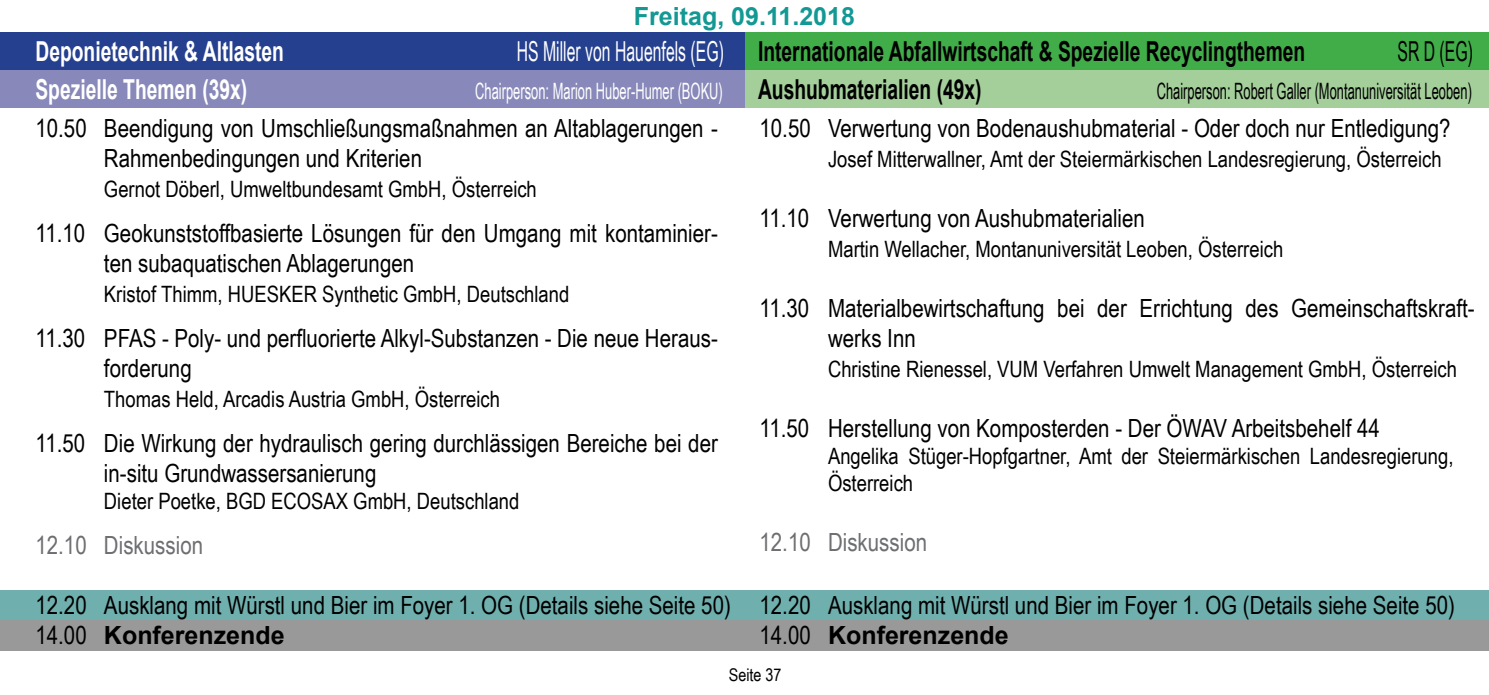
<style>
.page{position:relative;width:1489px;height:695px;background:#fff}
.page>*{position:absolute;margin:0;border:0;box-sizing:border-box;transform-origin:0 0}
.t1{font:700 27.5px "Arial";color:#000;scale:.7 1}
.t2{font:700 27.5px "Arial";color:#fff;scale:.7 1}
.t3{font:27.5px "Arial Narrow";color:#fff;scale:.7 1}
.t4{font:27.5px "Arial Narrow";color:#000;scale:.7 1}
.t5{font:25px/30px "Arial Narrow";color:#000}
.t6{font:25px "Arial Narrow";color:#6d6e71}
.t7{font:700 25px "Arial";color:#000}
.t8{font:700 25px "Arial";color:#139893}
.t9{font:22.5px/27px "Arial Narrow";color:#000}
.t10{font:22.5px "Arial Narrow";color:#000;scale:.7 1}
.t11{font:22.5px "Arial Narrow";color:#fff;scale:.7 1}
.t12{font:17.5px "Arial Narrow";color:#000}
</style>
<div class="page">
<div style="left:0;top:590px;width:1488px;height:30px;background:#6fafad"></div>
<div style="left:715px;top:70px;width:773px;height:37px;background:#a4ce9a"></div>
<div style="left:715px;top:32px;width:773px;height:38px;background:#41ad49"></div>
<div style="left:0;top:70px;width:744px;height:37px;background:#8889ba"></div>
<div style="left:0;top:32px;width:744px;height:38px;background:#25408f"></div>
<div style="left:0;top:620px;width:1488px;height:30px;background:#999"></div>
<p class="t8" style="left:634px;top:-1px;width:222px">Freitag, 09.11.2018</p>
<p class="t2" style="left:35px;top:32px;width:357px">Deponietechnik &amp; Altlasten</p>
<p class="t3" style="left:517px;top:31px;width:297px">HS Miller von Hauenfels (EG)</p>
<p class="t1" style="left:758px;top:32px;width:783px">Internationale Abfallwirtschaft &amp; Spezielle Recyclingthemen</p>
<p class="t4" style="left:1397px;top:31px;width:109px">SR D (EG)</p>
<p class="t2" style="left:35px;top:70px;width:304px">Spezielle Themen (39x)</p>
<p class="t11" style="left:475px;top:74px;width:355px">Chairperson: Marion Huber-Humer (BOKU)</p>
<p class="t1" style="left:758px;top:70px;width:321px">Aushubmaterialien (49x)</p>
<p class="t10" style="left:1156px;top:74px;width:452px">Chairperson: Robert Galler (Montanuniversität Leoben)</p>
<p class="t5" style="left:35px;top:112px;width:53px">10.50</p>
<p class="t5" style="left:35px;top:217px;width:51px">11.10</p>
<p class="t5" style="left:35px;top:322px;width:51px">11.30</p>
<p class="t5" style="left:35px;top:427px;width:51px">11.50</p>
<p class="t6" style="left:35px;top:527px;width:53px">12.10</p>
<p class="t5" style="left:104px;top:112px;width:615px">Beendigung von Umschließungsmaßnahmen an Altablagerungen -<br>Rahmenbedingungen und Kriterien</p>
<p class="t9" style="left:104px;top:175px;width:434px">Gernot Döberl, Umweltbundesamt GmbH, Österreich</p>
<p class="t5" style="left:104px;top:217px;width:615px">Geokunststoffbasierte Lösungen für den Umgang mit kontaminier&shy;ten subaquatischen Ablagerungen</p>
<p class="t9" style="left:104px;top:280px;width:467px">Kristof Thimm, HUESKER Synthetic GmbH, Deutschland</p>
<p class="t5" style="left:104px;top:322px;width:615px">PFAS - Poly- und perfluorierte Alkyl-Substanzen - Die neue Heraus&shy;forderung</p>
<p class="t9" style="left:104px;top:385px;width:397px">Thomas Held, Arcadis Austria GmbH, Österreich</p>
<p class="t5" style="left:104px;top:427px;width:615px">Die Wirkung der hydraulisch gering durchlässigen Bereiche bei der in-situ Grundwassersanierung</p>
<p class="t9" style="left:104px;top:487px;width:417px">Dieter Poetke, BGD ECOSAX GmbH, Deutschland</p>
<p class="t6" style="left:104px;top:527px;width:101px">Diskussion</p>
<p class="t5" style="left:759px;top:112px;width:53px">10.50</p>
<p class="t5" style="left:759px;top:202px;width:51px">11.10</p>
<p class="t5" style="left:759px;top:292px;width:51px">11.30</p>
<p class="t5" style="left:759px;top:412px;width:51px">11.50</p>
<p class="t6" style="left:759px;top:524px;width:53px">12.10</p>
<p class="t5" style="left:828px;top:112px;width:624px">Verwertung von Bodenaushubmaterial - Oder doch nur Entledigung?</p>
<p class="t9" style="left:828px;top:145px;width:615px">Josef Mitterwallner, Amt der Steiermärkischen Landesregierung, Österreich</p>
<p class="t5" style="left:828px;top:202px;width:318px">Verwertung von Aushubmaterialien</p>
<p class="t9" style="left:828px;top:235px;width:457px">Martin Wellacher, Montanuniversität Leoben, Österreich</p>
<p class="t5" style="left:828px;top:292px;width:648px">Materialbewirtschaftung bei der Errichtung des Gemeinschaftskraft&shy;werks Inn</p>
<p class="t9" style="left:828px;top:355px;width:630px">Christine Rienessel, VUM Verfahren Umwelt Management GmbH, Österreich</p>
<p class="t5" style="left:828px;top:412px;width:553px">Herstellung von Komposterden - Der ÖWAV Arbeitsbehelf 44</p>
<p class="t9" style="left:828px;top:442px;width:627px">Angelika Stüger-Hopfgartner, Amt der Steiermärkischen Landesregierung,<br>Österreich</p>
<p class="t6" style="left:828px;top:524px;width:101px">Diskussion</p>
<p class="t5" style="left:35px;top:589px;width:53px">12.20<br>14.00</p>
<p class="t5" style="left:104px;top:589px;width:628px">Ausklang mit Würstl und Bier im Foyer 1. OG (Details siehe Seite 50)</p>
<p class="t7" style="left:104px;top:618px;width:182px">Konferenzende</p>
<p class="t5" style="left:759px;top:589px;width:53px">12.20<br>14.00</p>
<p class="t5" style="left:828px;top:589px;width:628px">Ausklang mit Würstl und Bier im Foyer 1. OG (Details siehe Seite 50)</p>
<p class="t7" style="left:828px;top:618px;width:182px">Konferenzende</p>
<p class="t12" style="left:728px;top:662px;width:54px">Seite 37</p>
</div>
